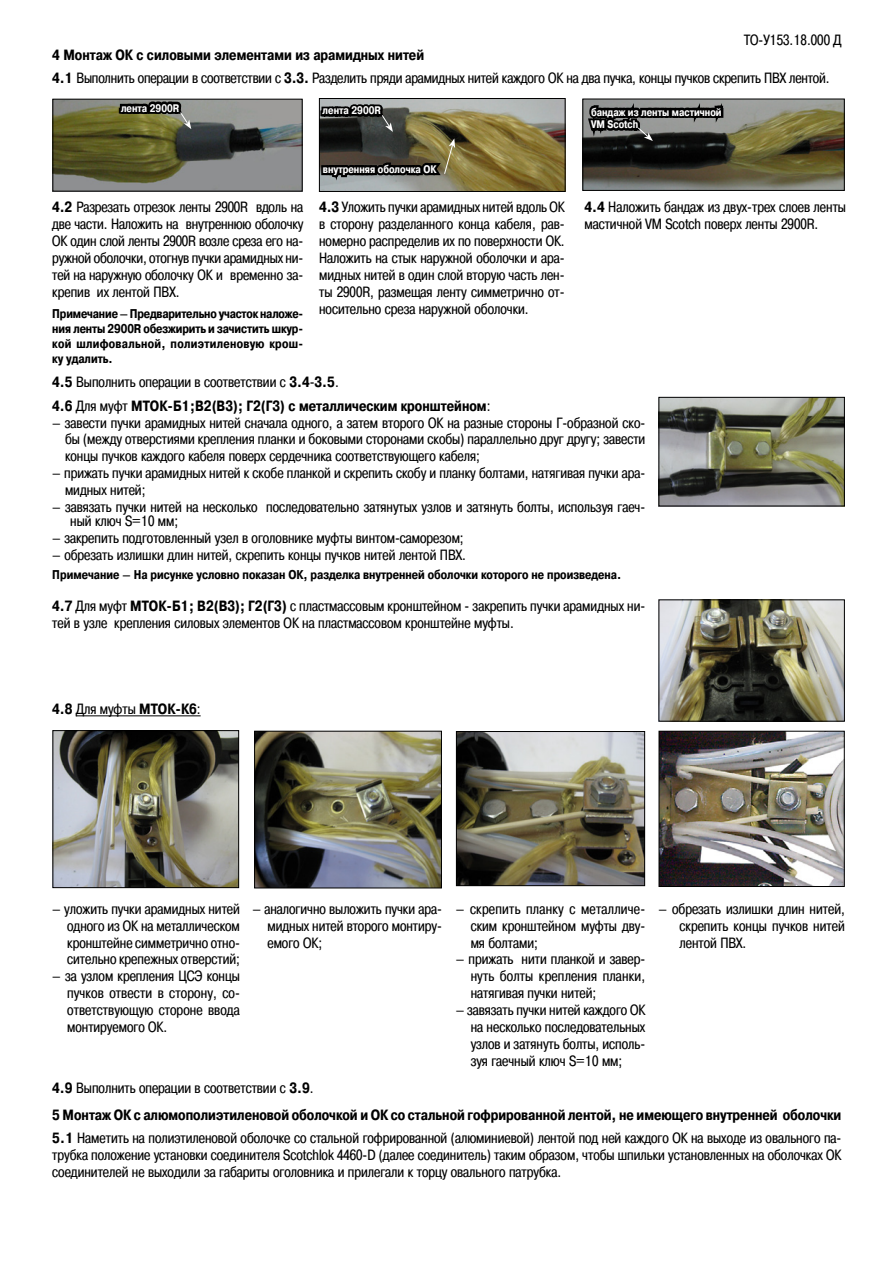
<style>
.page{position:relative;width:893px;height:1263px;background:#fff}
.page>*{position:absolute;margin:0;border:0;box-sizing:border-box;transform-origin:0 0}
.A_text{font:14.85px/17px "Pragmatica Cond C";color:#000;text-align:justify}
.примечание{font:14.85px/17px "Pragmatica Cond C";color:#000;text-align:justify}
.A_text-2{font:700 14.85px "Pragmatica Cond C";color:#000}
.примечание-2{font:700 12.75px/14.9px "Pragmatica Cond C";color:#000;text-align:justify}
.Podpis{font:700 10.95px/12.8px "Pragmatica Cond C";color:#fff}
.s1{font-weight:700}
.s2{font-weight:400}
</style>
<div class="page">
<img style="left:455px;top:100px;width:108px;height:90px">
<div style="left:319px;top:98px;width:246px;height:94px;border:1px solid #000"></div>
<img style="left:661px;top:733px;width:182px;height:152px">
<div style="left:659px;top:731px;width:186px;height:156px;border:1px solid #000"></div>
<img style="left:660px;top:399px;width:183px;height:105px">
<div style="left:658px;top:397px;width:187px;height:109px;border:1px solid #000"></div>
<img style="left:54px;top:101px;width:247px;height:89px">
<div style="left:52px;top:99px;width:251px;height:93px;border:1px solid #000"></div>
<img style="left:584px;top:101px;width:259px;height:88px">
<div style="left:582px;top:99px;width:263px;height:92px;border:1px solid #000"></div>
<img style="left:55px;top:732px;width:182px;height:154px">
<div style="left:53px;top:730px;width:186px;height:158px;border:1px solid #000"></div>
<img style="left:256px;top:733px;width:184px;height:153px">
<div style="left:254px;top:731px;width:188px;height:157px;border:1px solid #000"></div>
<img style="left:458px;top:733px;width:185px;height:151px">
<div style="left:456px;top:731px;width:189px;height:155px;border:1px solid #000"></div>
<img style="left:660px;top:601px;width:183px;height:118px">
<div style="left:658px;top:599px;width:187px;height:122px;border:1px solid #000"></div>
<svg style="left:318px;top:99px;width:137px;height:93px;background:#5b594e"></svg>
<svg style="left:585px;top:98px;width:141px;height:55px;background:#414241"></svg>
<hr style="left:76px;top:715px;width:125px;height:1px;background:#000">
<svg style="left:116px;top:98px;width:75px;height:31px;background:#5c5c3f"></svg>
<p class="A_text" style="left:744px;top:31px;width:99px">ТО-У153.18.000 Д</p>
<p class="A_text-2" style="left:52px;top:46px;width:373px">4 Монтаж ОК с силовыми элементами из арамидных нитей</p>
<p class="A_text" style="left:52px;top:69px;width:779px"><span class="s1">4.1</span> Выполнить операции в соответствии с <span class="s1">3.3.</span> Разделить пряди арамидных нитей каждого ОК на два пучка, концы пучков скрепить ПВХ лентой.</p>
<p class="Podpis" style="left:121px;top:102px;width:60px">лента 2900R</p>
<p class="A_text" style="left:52px;top:199px;width:252px"><span class="s1">4.2</span> Разрезать отрезок ленты 2900R вдоль на две части. Наложить на внутреннюю оболочку ОК один слой ленты 2900R возле среза его на&shy;ружной оболочки, отогнув пучки арамидных ни&shy;тей на наружную оболочку ОК и временно за&shy;крепив их лентой ПВХ.</p>
<p class="примечание-2" style="left:52px;top:306px;width:252px">Примечание – Предварительно участок наложе&shy;ния ленты 2900R обезжирить и зачистить шкур&shy;кой шлифовальной, полиэтиленовую крош&shy;ку удалить.</p>
<p class="Podpis" style="left:323px;top:104px;width:60px">лента 2900R</p>
<p class="Podpis" style="left:323px;top:163px;width:115px">внутренняя оболочка ОК</p>
<p class="Podpis" style="left:591px;top:106px;width:132px">бандаж из ленты мастичной<br>VM Scotch</p>
<p class="примечание" style="left:319px;top:199px;width:247px"><span class="s1">4.3</span> Уложить пучки арамидных нитей вдоль ОК в сторону разделанного конца кабеля, рав&shy;номерно распределив их по поверхности ОК.<br>Наложить на стык наружной оболочки и ара&shy;мидных нитей в один слой вторую часть лен&shy;ты 2900R, размещая ленту симметрично от&shy;носительно среза наружной оболочки.</p>
<p class="A_text" style="left:584px;top:199px;width:263px"><span class="s1">4.4</span> Наложить бандаж из двух-трех слоев ленты мастичной VM Scotch поверх ленты 2900R.</p>
<p class="A_text" style="left:52px;top:374px;width:288px"><span class="s1">4.5</span> Выполнить операции в соответствии с <span class="s1">3.4</span>-<span class="s1">3.5</span>.</p>
<p class="A_text-2" style="left:52px;top:397px;width:440px">4.6 <span class="s2">Для муфт</span> МТОК-Б1;В2(В3); Г2(Г3) с металлическим кронштейном<span class="s2">:</span></p>
<p class="A_text" style="left:65px;top:414px;width:582px;text-indent:-13px">– завести пучки арамидных нитей сначала одного, а затем второго ОК на разные стороны Г-образной ско&shy;бы (между отверстиями крепления планки и боковыми сторонами скобы) параллельно друг другу; завести концы пучков каждого кабеля поверх сердечника соответствующего кабеля;</p>
<p class="A_text" style="left:65px;top:465px;width:582px;text-indent:-13px">– прижать пучки арамидных нитей к скобе планкой и скрепить скобу и планку болтами, натягивая пучки ара&shy;мидных нитей;</p>
<p class="A_text" style="left:52px;top:499px;width:594px">– завязать пучки нитей на несколько последовательно затянутых узлов и затянуть болты, используя гаеч-</p>
<p class="A_text" style="left:70px;top:512px;width:110px">ный ключ S=10 мм;</p>
<p class="A_text" style="left:52px;top:529px;width:413px">– закрепить подготовленный узел в оголовнике муфты винтом-саморезом;</p>
<p class="A_text" style="left:52px;top:546px;width:415px">– обрезать излишки длин нитей, скрепить концы пучков нитей лентой ПВХ.</p>
<p class="примечание-2" style="left:52px;top:567px;width:570px">Примечание – На рисунке условно показан ОК, разделка внутренней оболочки которого не произведена.</p>
<p class="A_text" style="left:52px;top:597px;width:594px"><span class="s1">4.7</span> Для муфт <span class="s1">МТОК-Б1; В2(В3); Г2(Г3)</span> с пластмассовым кронштейном - закрепить пучки арамидных ни&shy;тей в узле крепления силовых элементов ОК на пластмассовом кронштейне муфты.</p>
<p class="A_text-2" style="left:52px;top:701px;width:150px">4.8 <span class="s2">Для муфты</span> МТОК-К6<span class="s2">:</span></p>
<p class="A_text" style="left:67px;top:900px;width:174px;text-indent:-15px">– уложить пучки арамидных нитей одного из ОК на металлическом кронштейне симметрично отно&shy;сительно крепежных отверстий;</p>
<p class="A_text" style="left:67px;top:968px;width:174px;text-indent:-15px">– за узлом крепления ЦСЭ концы пучков отвести в сторону, со&shy;ответствующую стороне ввода монтируемого ОК.</p>
<p class="A_text" style="left:267px;top:900px;width:176px;text-indent:-15px">– аналогично выложить пучки ара&shy;мидных нитей второго монтиру&shy;емого ОК;</p>
<p class="A_text" style="left:471px;top:900px;width:176px;text-indent:-15px">– скрепить планку с металличе&shy;ским кронштейном муфты дву&shy;мя болтами;</p>
<p class="A_text" style="left:471px;top:951px;width:176px;text-indent:-15px">– прижать нити планкой и завер&shy;нуть болты крепления планки, натягивая пучки нитей;</p>
<p class="A_text" style="left:471px;top:1002px;width:176px;text-indent:-15px">– завязать пучки нитей каждого ОК на несколько последовательных узлов и затянуть болты, исполь&shy;зуя гаечный ключ S=10 мм;</p>
<p class="A_text" style="left:52px;top:1079px;width:263px"><span class="s1">4.9</span> Выполнить операции в соответствии с <span class="s1">3.9</span>.</p>
<p class="A_text" style="left:679px;top:900px;width:167px;text-indent:-21px">– обрезать излишки длин нитей, скрепить концы пучков нитей лентой ПВХ.</p>
<p class="A_text-2" style="left:52px;top:1107px;width:791px">5 Монтаж ОК с алюмополиэтиленовой оболочкой и ОК со стальной гофрированной лентой, не имеющего внутренней оболочки</p>
<p class="A_text" style="left:52px;top:1129px;width:790px"><span class="s1">5.1</span> Наметить на полиэтиленовой оболочке со стальной гофрированной (алюминиевой) лентой под ней каждого ОК на выходе из овального па&shy;трубка положение установки соединителя Scotchlok 4460-D (далее соединитель) таким образом, чтобы шпильки установленных на оболочках ОК соединителей не выходили за габариты оголовника и прилегали к торцу овального патрубка.</p>
</div>
